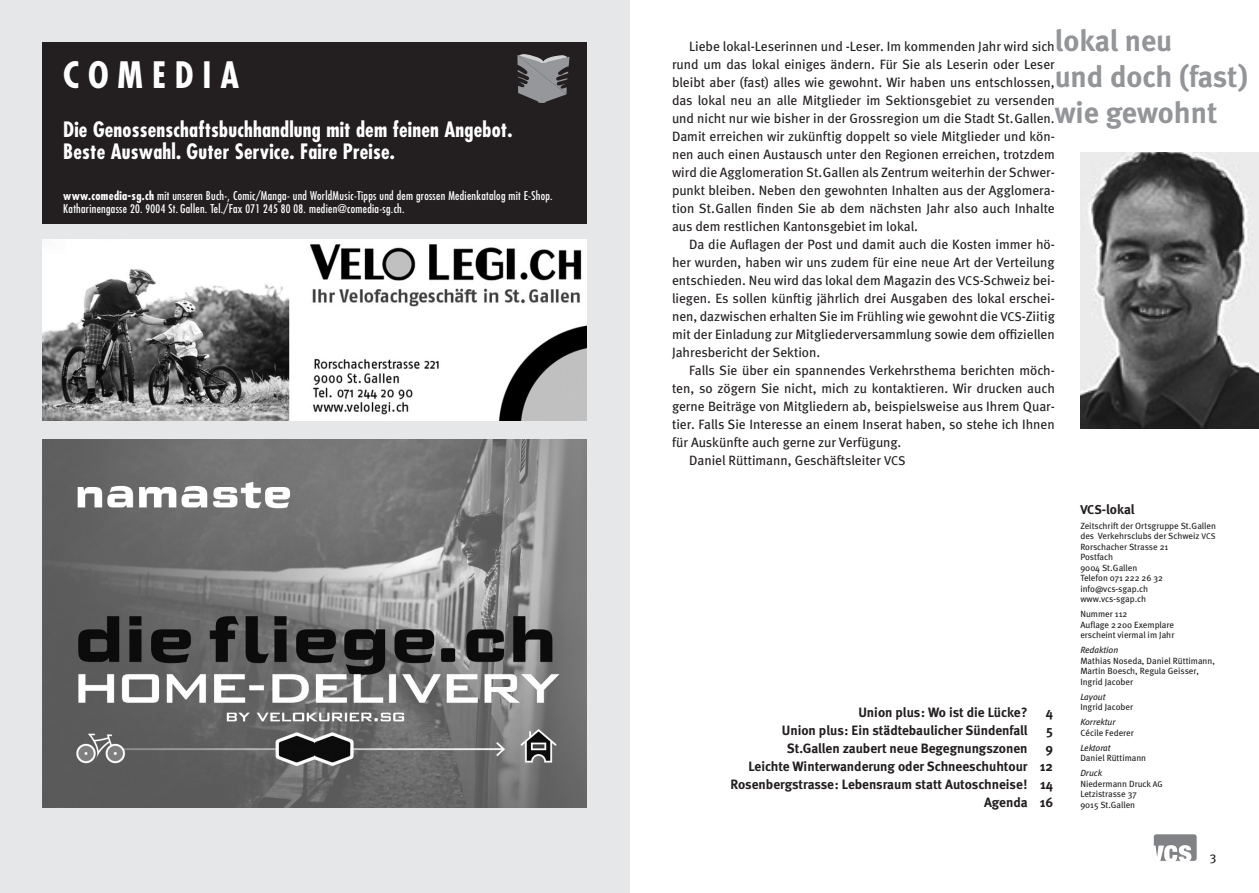
<style>
.page{position:relative;width:1259px;height:893px;background:#fff}
.page>*{position:absolute;margin:0;border:0;box-sizing:border-box;transform-origin:0 0}
.t1{font:700 condensed 35.4px "Futura";letter-spacing:.25em;color:#fff}
.t2{font:700 30px/36px "Meta";color:#939598}
.t3{font:700 condensed 20.7px/22.2px "Futura";letter-spacing:.01em;color:#fff}
.t4{font:13.5px/18px "Meta";color:#231f20;text-align:justify}
.t5{font:700 13.5px/18px "Meta";color:#231f20;text-align:right}
.t6{font:12.75px "Meta";color:#231f20}
.t7{font:condensed 11.85px/13.4px "Futura";letter-spacing:.025em;color:#fff}
.t8{font:9px/10.5px "Meta";color:#231f20}
.t9{font:italic 9px "Meta";color:#231f20}
.s1{font-weight:700}
.s2{font-size:11.55px}
.s3{font-size:12.75px}
.s4{font-size:8.25px}
.s5{font-style:italic}
</style>
<div class="page">
<div style="left:1153px;top:834px;width:44px;height:27px;background:#808285;border-radius:3px"></div>
<div style="left:1153px;top:834px;width:44px;height:27px;border:1px solid #fff;border-radius:3px"></div>
<svg style="left:1153px;top:845px;width:38px;height:16px"></svg>
<div style="left:0;top:0;width:629px;height:893px;background:#e6e7e9"></div>
<img style="left:43px;top:439px;width:544px;height:369px">
<img style="left:43px;top:239px;width:544px;height:181px">
<img style="left:1080px;top:152px;width:179px;height:277px">
<div style="left:42px;top:43px;width:544px;height:181px;background:#231f20"></div>
<svg style="left:517px;top:54px;width:52px;height:49px"></svg>
<h1 class="t1" style="left:63px;top:53px;width:177px">COMEDIA</h1>
<h3 class="t3" style="left:63px;top:118px;width:451px">Die Genossenschaftsbuchhandlung mit dem feinen Angebot.<br>Beste Auswahl. Guter Service. Faire Preise.</h3>
<p class="t7" style="left:63px;top:189px;width:491px"><span class="s1">www.comedia-sg.ch</span> mit unseren Buch-, Comic/Manga- und WorldMusic-Tipps und dem grossen Medienkatalog mit E-Shop.<br>Katharinengasse <span class="s2">20</span>. <span class="s2">9004</span> St. Gallen. Tel./Fax <span class="s2">071 245 80 08</span>. medien@comedia-sg.ch.</p>
<h2 class="t2" style="left:1054px;top:22px;width:195px">lokal neu<br>und doch (fast) wie gewohnt</h2>
<p class="t4" style="left:672px;top:37px;width:384px;text-indent:17px">Liebe lokal-Leserinnen und -Leser. Im kommenden Jahr wird sich rund um das lokal einiges ändern. Für Sie als Leserin oder Leser bleibt aber (fast) alles wie gewohnt. Wir haben uns entschlossen, das lokal neu an alle Mitglieder im Sektionsgebiet zu versenden und nicht nur wie bisher in der Grossregion um die Stadt St.Gallen.<br>Damit erreichen wir zukünftig doppelt so viele Mitglieder und kön&shy;nen auch einen Austausch unter den Regionen erreichen, trotzdem wird die Agglomeration St.Gallen als Zentrum weiterhin der Schwer&shy;punkt bleiben. Neben den gewohnten Inhalten aus der Agglomera&shy;tion St.Gallen finden Sie ab dem nächsten Jahr also auch Inhalte aus dem restlichen Kantonsgebiet im lokal.</p>
<p class="t4" style="left:672px;top:235px;width:384px;text-indent:17px">Da die Auflagen der Post und damit auch die Kosten immer hö&shy;her wurden, haben wir uns zudem für eine neue Art der Verteilung entschieden. Neu wird das lokal dem Magazin des <span class="s3">VCS</span>-Schweiz bei&shy;liegen. Es sollen künftig jährlich drei Ausgaben des lokal erschei&shy;nen, dazwischen erhalten Sie im Frühling wie gewohnt die <span class="s3">VCS</span>-Ziitig mit der Einladung zur Mitgliederversammlung sowie dem offiziellen Jahresbericht der Sektion.</p>
<p class="t4" style="left:689px;top:361px;width:367px">Falls Sie über ein spannendes Verkehrsthema berichten möch-</p>
<p class="t4" style="left:672px;top:379px;width:384px">ten, so zögern Sie nicht, mich zu kontaktieren. Wir drucken auch</p>
<p class="t4" style="left:672px;top:397px;width:384px">gerne Beiträge von Mitgliedern ab, beispielsweise aus Ihrem Quar-</p>
<p class="t4" style="left:672px;top:415px;width:384px">tier. Falls Sie Interesse an einem Inserat haben, so stehe ich Ihnen</p>
<p class="t4" style="left:672px;top:433px;width:231px">für Auskünfte auch gerne zur Verfügung.</p>
<p class="t4" style="left:689px;top:451px;width:218px">Daniel Rüttimann, Geschäftsleiter <span class="s3">VCS</span></p>
<p class="t5" style="left:858px;top:703px;width:171px">Union plus: Wo ist die Lücke?</p>
<p class="t5" style="left:1046px;top:703px;width:9px">4</p>
<p class="t5" style="left:782px;top:721px;width:247px">Union plus: Ein städtebaulicher Sündenfall</p>
<p class="t5" style="left:1046px;top:721px;width:8px">5</p>
<p class="t5" style="left:787px;top:739px;width:242px">St.Gallen zaubert neue Begegnungszonen</p>
<p class="t5" style="left:730px;top:739px;width:324px">9<br>Leichte Winterwanderung oder Schneeschuhtour 12<br>Rosenbergstrasse: Lebensraum statt Autoschneise! 14<br>Agenda 16</p>
<p class="t5" style="left:1080px;top:500px;width:56px"><span class="s3">VCS</span>-lokal</p>
<p class="t8" style="left:1080px;top:520px;width:137px">Zeitschrift der Ortsgruppe St.Gallen des Verkehrsclubs der Schweiz <span class="s4">VCS<br></span>Rorschacher Strasse 21<br>Postfach<br>9004 St.Gallen<br>Telefon 071 222 26 32 info@vcs-sgap.ch www.vcs-sgap.ch</p>
<p class="t8" style="left:1080px;top:609px;width:96px">Nummer 112<br>Auflage 2200 Exemplare erscheint viermal im Jahr</p>
<p class="t9" style="left:1080px;top:645px;width:39px">Redaktion</p>
<p class="t8" style="left:1080px;top:655px;width:136px">Mathias Noseda, Daniel Rüttimann,<br>Martin Boesch, Regula Geisser,<br>Ingrid Jacober</p>
<p class="t9" style="left:1080px;top:692px;width:27px">Layout</p>
<p class="t8" style="left:1080px;top:702px;width:54px">Ingrid Jacober</p>
<p class="t9" style="left:1080px;top:717px;width:37px">Korrektur</p>
<p class="t8" style="left:1080px;top:727px;width:55px">Cécile Federer</p>
<p class="t9" style="left:1080px;top:743px;width:32px">Lektorat</p>
<p class="t8" style="left:1080px;top:753px;width:67px">Daniel Rüttimann</p>
<p class="t8" style="left:1080px;top:768px;width:84px"><span class="s5">Druck<br></span>Niedermann Druck <span class="s4">AG<br></span>Letzistrasse 37<br>9015 St.Gallen</p>
<p class="t6" style="left:1209px;top:849px;width:8px">3</p>
</div>
